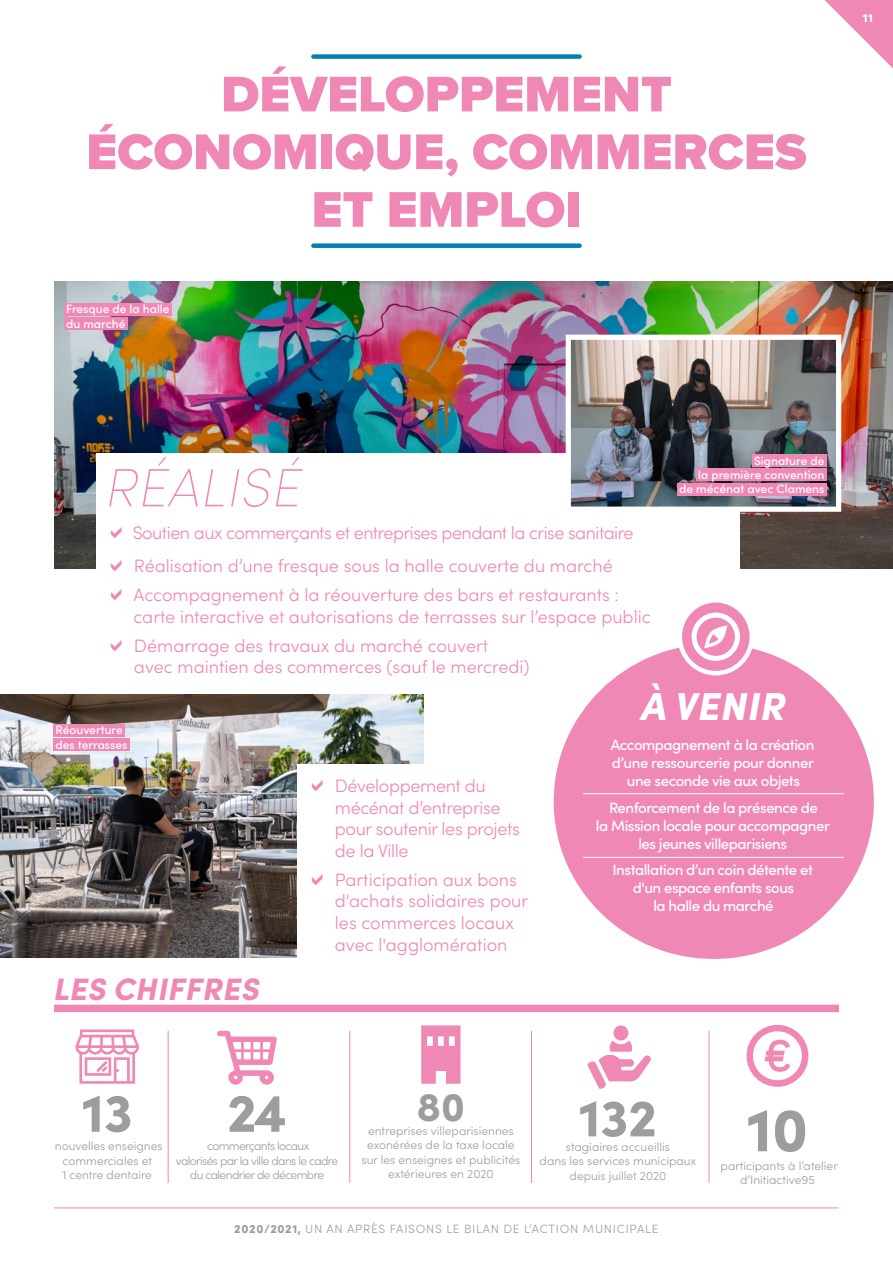
<style>
.page{position:relative;width:893px;height:1263px;background:#fff}
.page>*{position:absolute;margin:0;border:0;box-sizing:border-box;transform-origin:0 0}
.t1{font:900 61.5px "Sofia Pro";color:#9d9d9c}
.t2{font:italic 200 54px "Sofia Pro";letter-spacing:.01em;color:#f088b6}
.t3{font:900 54px "Sofia Pro";color:#9d9d9c}
.t4{font:900 52.5px "Sofia Pro";color:#9d9d9c}
.t5{font:900 51.9px/57.8px "Proxima Nova";color:#f088b6;text-align:center}
.t6{font:900 40.5px "Sofia Pro";color:#9d9d9c}
.t7{font:italic 900 39px "Sofia Pro";letter-spacing:.01em;color:#fff}
.t8{font:italic 900 31.05px "Sofia Pro";letter-spacing:.01em;color:#f088b6}
.t9{font:300 18px/21.6px "Sofia Pro";color:#f088b6}
.t10{font:300 18px/33px "Sofia Pro";letter-spacing:-.03em;color:#f088b6}
.t11{font:300 18px/21.6px "Sofia Pro";letter-spacing:-.02em;color:#f088b6}
.t12{font:500 15px/18px "Sofia Pro";letter-spacing:-.03em;color:#fff;text-align:center}
.t13{font:300 12px/14.4px "Sofia Pro";color:#9d9d9c;text-align:center}
.t14{font:500 12px/14.4px "Sofia Pro";color:#fff}
.t15{font:300 12px/14.4px "Sofia Pro";letter-spacing:-.05em;color:#9d9d9c;text-align:center}
.t16{font:300 12px "Sofia Pro";letter-spacing:.06em;color:#9d9d9c}
.t17{font:900 12px "Sofia Pro";color:#fff}
.s1{font-weight:900}
</style>
<div class="page">
<img style="left:0;top:694px;width:424px;height:264px">
<img style="left:54px;top:281px;width:839px;height:288px">
<svg style="left:824px;top:0;width:69px;height:68px"></svg>
<hr style="left:54px;top:1207px;width:785px;height:1px;background:#f088b6">
<div style="left:313px;top:243px;width:267px;height:5px;background:#0081b1"></div>
<div style="left:313px;top:54px;width:267px;height:5px;background:#0081b1"></div>
<div style="left:97px;top:453px;width:643px;height:235px;background:#fff"></div>
<div style="left:298px;top:764px;width:398px;height:195px;background:#fff"></div>
<div style="left:554px;top:644px;width:320px;height:315px;background:#f088b6;border-radius:50%"></div>
<svg style="left:680px;top:600px;width:72px;height:73px;fill:#f088b6"></svg>
<div style="left:677px;top:598px;width:77px;height:77px;border:4px solid #fff;border-radius:50%"></div>
<svg style="left:691px;top:612px;width:49px;height:49px"></svg>
<hr style="left:583px;top:793px;width:261px;height:1px;background:#fff">
<hr style="left:583px;top:857px;width:261px;height:1px;background:#fff">
<div style="left:54px;top:1005px;width:785px;height:7px;background:#f088b6"></div>
<hr style="left:531px;top:1031px;width:1px;height:152px;background:#f088b6">
<hr style="left:709px;top:1031px;width:1px;height:152px;background:#f088b6">
<hr style="left:349px;top:1031px;width:1px;height:152px;background:#f088b6">
<hr style="left:168px;top:1031px;width:1px;height:152px;background:#f088b6">
<svg style="left:217px;top:1031px;width:60px;height:54px"></svg>
<svg style="left:421px;top:1025px;width:39px;height:59px;background:#f299c0"></svg>
<div style="left:613px;top:1025px;width:15px;height:15px;background:#f088b6;border-radius:50%"></div>
<svg style="left:587px;top:1040px;width:64px;height:49px"></svg>
<svg style="left:746px;top:1025px;width:63px;height:62px"></svg>
<svg style="left:75px;top:1029px;width:64px;height:55px"></svg>
<img style="left:572px;top:341px;width:263px;height:165px">
<div style="left:566px;top:335px;width:275px;height:177px;border:5px solid #fff"></div>
<div style="left:752px;top:454px;width:75px;height:13px;background:#f088b6"></div>
<div style="left:696px;top:468px;width:131px;height:13px;background:#f088b6"></div>
<div style="left:677px;top:482px;width:150px;height:13px;background:#f088b6"></div>
<div style="left:53px;top:724px;width:72px;height:12px;background:#f088b6"></div>
<div style="left:53px;top:738px;width:77px;height:13px;background:#f088b6"></div>
<div style="left:64px;top:303px;width:108px;height:12px;background:#f088b6"></div>
<div style="left:64px;top:317px;width:64px;height:13px;background:#f088b6"></div>
<h3 class="t5" style="left:86px;top:65px;width:722px">DÉVELOPPEMENT<br>ÉCONOMIQUE, COMMERCES<br>ET EMPLOI</h3>
<p class="t14" style="left:66px;top:301px;width:105px">Fresque de la halle du marché</p>
<p class="t17" style="left:863px;top:9px;width:12px">11</p>
<h2 class="t2" style="left:106px;top:449px;width:198px">RÉALISÉ</h2>
<p class="t10" style="left:133px;top:516px;width:502px">Soutien aux commerçants et entreprises pendant la crise sanitaire<br>Réalisation d’une fresque sous la halle couverte du marché</p>
<p class="t9" style="left:134px;top:583px;width:519px">Accompagnement à la réouverture des bars et restaurants : carte interactive et autorisations de terrasses sur l’espace public</p>
<p class="t9" style="left:134px;top:633px;width:397px">Démarrage des travaux du marché couvert avec maintien des commerces (sauf le mercredi)</p>
<p class="t14" style="left:679px;top:452px;width:147px;text-align:right">Signature de<br>la première convention<br>de mécénat avec Clamens</p>
<p class="t14" style="left:56px;top:722px;width:74px">Réouverture des terrasses</p>
<h3 class="t8" style="left:54px;top:965px;width:207px">LES CHIFFRES</h3>
<p class="t11" style="left:335px;top:774px;width:186px">Développement du mécénat d’entreprise pour soutenir les projets de la Ville</p>
<p class="t9" style="left:335px;top:867px;width:195px">Participation aux bons d'achats solidaires pour les commerces locaux avec l'agglomération</p>
<h3 class="t7" style="left:641px;top:675px;width:146px">À VENIR</h3>
<p class="t12" style="left:611px;top:735px;width:205px">Accompagnement à la création d’une ressourcerie pour donner une seconde vie aux objets</p>
<p class="t12" style="left:596px;top:798px;width:235px">Renforcement de la présence de<br>la Mission locale pour accompagner les jeunes villeparisiens</p>
<p class="t12" style="left:612px;top:860px;width:202px">Installation d’un coin détente et d'un espace enfants sous<br>la halle du marché</p>
<h2 class="t3" style="left:82px;top:1070px;width:52px">13</h2>
<p class="t13" style="left:55px;top:1138px;width:109px">nouvelles enseignes commerciales et<br>1 centre dentaire</p>
<h2 class="t3" style="left:227px;top:1070px;width:61px">24</h2>
<p class="t15" style="left:176px;top:1138px;width:164px">commerçants locaux<br>valorisés par la ville dans le cadre du calendrier de décembre</p>
<h3 class="t6" style="left:417px;top:1074px;width:49px">80</h3>
<p class="t13" style="left:361px;top:1123px;width:160px">entreprises villeparisiennes exonérées de la taxe locale sur les enseignes et publicités extérieures en 2020</p>
<h3 class="t4" style="left:579px;top:1077px;width:80px">132</h3>
<p class="t13" style="left:540px;top:1139px;width:158px">stagiaires accueillis<br>dans les services municipaux depuis juillet 2020</p>
<h1 class="t1" style="left:747px;top:1081px;width:63px">10</h1>
<p class="t13" style="left:721px;top:1158px;width:119px">participants à l’atelier d’Initiactive95</p>
<p class="t16" style="left:234px;top:1220px;width:426px"><span class="s1">2020/2021,</span> UN AN APRÈS FAISONS LE BILAN DE L’ACTION MUNICIPALE</p>
</div>
